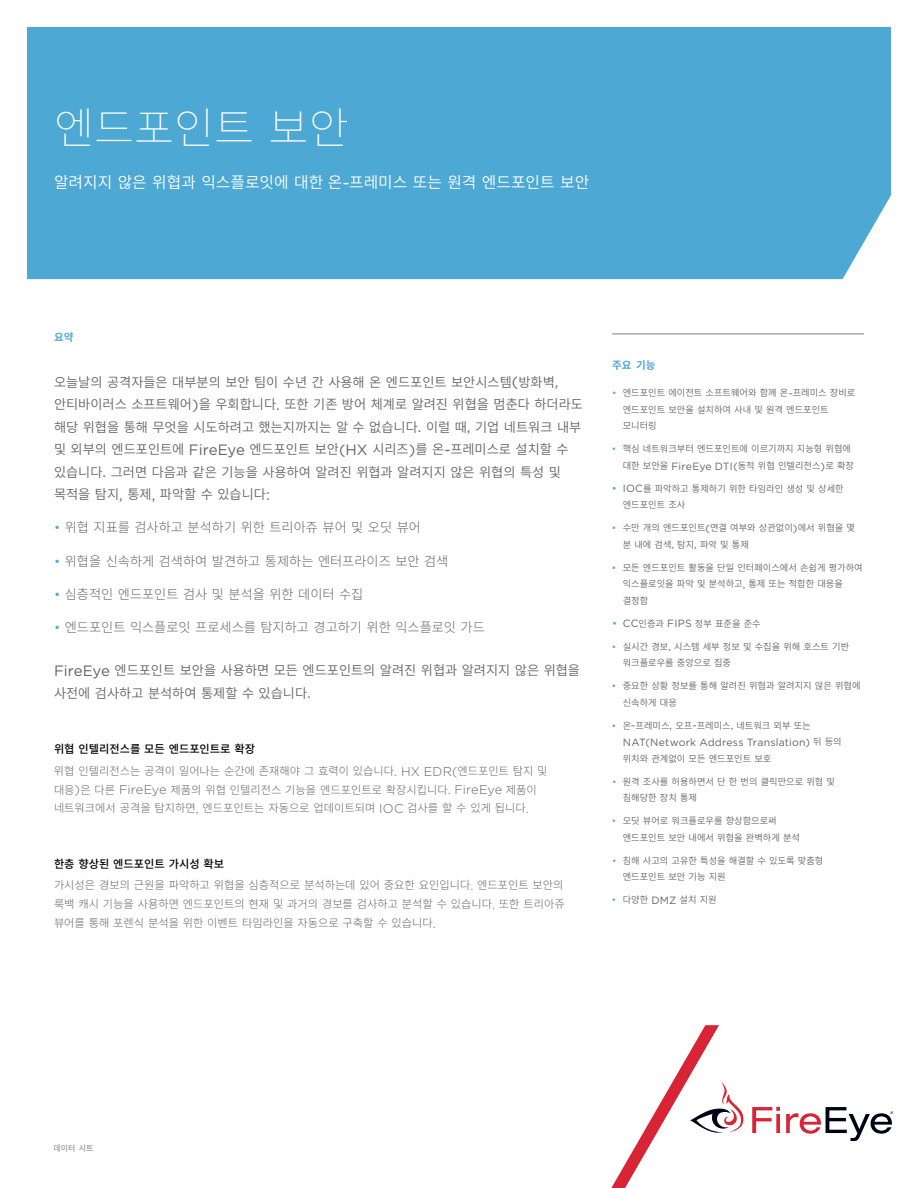
<style>
.page{position:relative;width:918px;height:1188px;background:#fff}
.page>*{position:absolute;margin:0;border:0;box-sizing:border-box;transform-origin:0 0}
.t1{font:100 43.5px "Noto Sans CJ Kkr";color:#fff}
.t2{font:600 15.9px "Noto Sans CJ Kkr";color:#fff}
.t3{font:600 13.2px/22.5px "Noto Sans CJ Kkr";color:#636466}
.t4{font:300 13.2px "Noto Sans CJ Kkr";color:#636466}
.t5{font:300 11.25px/22px "Noto Sans CJ Kkr";color:#636466}
.t6{font:10.5px "Gotham";letter-spacing:.02em;color:#636466}
.t7{font:700 10.5px "Noto Sans CJ Kkr";color:#4da8d4}
.t8{font:600 9.3px/16.5px "Noto Sans CJ Kkr";color:#636466}
.t9{font:700 7.95px "Noto Sans CJ Kkr";color:#a7a9ac}
.s1{font-family:"Gotham";font-weight:400;font-size:18px}
.s2{font-family:"Gotham";font-weight:400;font-size:15px}
.s3{font-family:"Gotham";color:#4da8d4}
.s4{font-weight:500;color:#000}
.s5{font-family:"Gotham";font-size:12.75px}
.s6{font-family:"Gotham";font-weight:400;color:#4da8d4}
.s7{font-family:"Gotham";font-weight:400;font-size:10.5px}
.s8{font-family:"Gotham";font-weight:400;font-size:10.5px;color:#4da8d4}
.s9{font-family:"Noto Sans CJ Kkr";font-weight:600;font-size:9.3px}
</style>
<div class="page">
<div style="left:27px;top:27px;width:864px;height:252px;background:#4da8d4"></div>
<svg style="left:752px;top:1107px;width:28px;height:26px"></svg>
<svg style="left:611px;top:1025px;width:133px;height:163px"></svg>
<svg style="left:786px;top:1107px;width:107px;height:34px"></svg>
<hr style="left:612px;top:333px;width:252px;height:2px;background:#a7a9ac">
<h1 class="t1" style="left:54px;top:104px;width:296px">엔드포인트 보안</h1>
<h2 class="t2" style="left:54px;top:173px;width:537px">알려지지 않은 위협과 익스플로잇에 대한 온<span class="s1">-</span>프레미스 또는 원격 엔드포인트 보안</h2>
<p class="t7" style="left:54px;top:332px;width:21px">요약</p>
<p class="t3" style="left:54px;top:371px;width:531px">오늘날의 공격자들은 대부분의 보안 팀이 수년 간 사용해 온 엔드포인트 보안시스템<span class="s2">(</span>방화벽<span class="s2">, </span>안티바이러스 소프트웨어<span class="s2">)</span>을 우회합니다<span class="s2">.</span> 또한 기존 방어 체계로 알려진 위협을 멈춘다 하더라도 해당 위협을 통해 무엇을 시도하려고 했는지까지는 알 수 없습니다<span class="s2">.</span> 이럴 때<span class="s2">,</span> 기업 네트워크 내부 및 외부의 엔드포인트에 <span class="s2">FireEye</span> 엔드포인트 보안<span class="s2">(HX</span> 시리즈<span class="s2">)</span>를 온<span class="s2">-</span>프레미스로 설치할 수 있습니다<span class="s2">.</span> 그러면 다음과 같은 기능을 사용하여 알려진 위협과 알려지지 않은 위협의 특성 및 목적을 탐지<span class="s2">,</span> 통제<span class="s2">,</span> 파악할 수 있습니다<span class="s2">:</span></p>
<h3 class="t4" style="left:54px;top:520px;width:369px"><span class="s3">•</span> 위협 지표를 검사하고 분석하기 위한 트리아쥬 뷰어 및 오딧 뷰어</h3>
<h3 class="t4" style="left:54px;top:553px;width:396px"><span class="s3">•</span> 위협을 신속하게 검색하여 발견하고 통제하는 엔터프라이즈 보안 검색</h3>
<h3 class="t4" style="left:54px;top:587px;width:311px"><span class="s3">•</span> 심층적인 엔드포인트 검사 및 분석을 위한 데이터 수집</h3>
<h3 class="t4" style="left:54px;top:620px;width:432px"><span class="s3">•</span> 엔드포인트 익스플로잇 프로세스를 탐지하고 경고하기 위한 익스플로잇 가드</h3>
<h3 class="t3" style="left:54px;top:659px;width:528px"><span class="s2">FireEye</span> 엔드포인트 보안을 사용하면 모든 엔드포인트의 알려진 위협과 알려지지 않은 위협을 사전에 검사하고 분석하여 통제할 수 있습니다<span class="s2">.</span></h3>
<p class="t5" style="left:54px;top:738px;width:495px"><span class="s4">위협 인텔리전스를 모든 엔드포인트로 확장<br></span>위협 인텔리전스는 공격이 일어나는 순간에 존재해야 그 효력이 있습니다<span class="s5">. HX EDR(</span>엔드포인트 탐지 및</p>
<p class="t5" style="left:54px;top:780px;width:484px;line-height:18.8px">대응<span class="s5">)</span>은 다른 <span class="s5">FireEye</span> 제품의 위협 인텔리전스 기능을 엔드포인트로 확장시킵니다<span class="s5">. FireEye</span> 제품이 네트워크에서 공격을 탐지하면<span class="s5">,</span> 엔드포인트는 자동으로 업데이트되며 <span class="s5">IOC</span> 검사를 할 수 있게 됩니다<span class="s5">.</span></p>
<p class="t5" style="left:54px;top:853px;width:511px"><span class="s4">한층 향상된 엔드포인트 가시성 확보<br></span>가시성은 경보의 근원을 파악하고 위협을 심층적으로 분석하는데 있어 중요한 요인입니다<span class="s5">.</span> 엔드포인트 보안의</p>
<p class="t5" style="left:54px;top:895px;width:512px;line-height:18.8px">룩백 캐시 기능을 사용하면 엔드포인트의 현재 및 과거의 경보를 검사하고 분석할 수 있습니다<span class="s5">.</span> 또한 트리아쥬 뷰어를 통해 포렌식 분석을 위한 이벤트 타임라인을 자동으로 구축할 수 있습니다<span class="s5">.</span></p>
<p class="t7" style="left:612px;top:359px;width:45px">주요 기능</p>
<p class="t8" style="left:623px;top:385px;width:234px;text-indent:-11px"><span class="s6">•</span> 엔드포인트 에이전트 소프트웨어와 함께 온<span class="s7">-</span>프레미스 장비로 엔드포인트 보안을 설치하여 사내 및 원격 엔드포인트 모니터링</p>
<p class="t8" style="left:623px;top:441px;width:233px;text-indent:-11px"><span class="s6">•</span> 핵심 네트워크부터 엔드포인트에 이르기까지 지능형 위협에 대한 보안을 <span class="s7">FireEye DTI(</span>동적 위협 인텔리전스<span class="s7">)</span>로 확장</p>
<p class="t8" style="left:623px;top:480px;width:222px;text-indent:-11px"><span class="s8">•</span> <span class="s7">IOC</span>를 파악하고 통제하기 위한 타임라인 생성 및 상세한 엔드포인트 조사</p>
<p class="t8" style="left:623px;top:520px;width:234px;text-indent:-11px"><span class="s6">•</span> 수만 개의 엔드포인트<span class="s7">(</span>연결 여부와 상관없이<span class="s7">)</span>에서 위협을 몇 분 내에 검색<span class="s7">,</span> 탐지<span class="s7">,</span> 파악 및 통제</p>
<p class="t8" style="left:623px;top:559px;width:241px;text-indent:-11px"><span class="s6">•</span> 모든 엔드포인트 활동을 단일 인터페이스에서 손쉽게 평가하여 익스플로잇을 파악 및 분석하고<span class="s7">,</span> 통제 또는 적합한 대응을 결정함</p>
<p class="t8" style="left:612px;top:615px;width:150px"><span class="s8">•</span> <span class="s7">CC</span>인증과 <span class="s7">FIPS</span> 정부 표준을 준수</p>
<p class="t8" style="left:623px;top:638px;width:228px;text-indent:-11px"><span class="s6">•</span> 실시간 경보<span class="s7">,</span> 시스템 세부 정보 및 수집을 위해 호스트 기반 워크플로우를 중앙으로 집중</p>
<p class="t8" style="left:623px;top:678px;width:239px;text-indent:-11px"><span class="s6">•</span> 중요한 상황 정보를 통해 알려진 위협과 알려지지 않은 위협에 신속하게 대응</p>
<p class="t8" style="left:612px;top:717px;width:200px"><span class="s6">•</span> 온<span class="s7">-</span>프레미스<span class="s7">,</span> 오프<span class="s7">-</span>프레미스<span class="s7">,</span> 네트워크 외부 또는</p>
<p class="t6" style="left:623px;top:735px;width:220px">NAT(Network Address Translation) <span class="s9">뒤 등의</span></p>
<p class="t8" style="left:623px;top:750px;width:150px">위치와 관계없이 모든 엔드포인트 보호</p>
<p class="t8" style="left:623px;top:773px;width:214px;text-indent:-11px"><span class="s6">•</span> 원격 조사를 허용하면서 단 한 번의 클릭만으로 위협 및 침해당한 장치 통제</p>
<p class="t8" style="left:623px;top:813px;width:179px;text-indent:-11px"><span class="s6">•</span> 오딧 뷰어로 워크플로우를 향상함으로써 엔드포인트 보안 내에서 위협을 완벽하게 분석</p>
<p class="t8" style="left:623px;top:852px;width:202px;text-indent:-11px"><span class="s6">•</span> 침해 사고의 고유한 특성을 해결할 수 있도록 맞춤형 엔드포인트 보안 기능 지원</p>
<p class="t8" style="left:612px;top:892px;width:106px"><span class="s6">•</span> 다양한 <span class="s7">DMZ</span> 설치 지원</p>
<p class="t9" style="left:54px;top:1144px;width:42px">데이터 시트</p>
</div>
